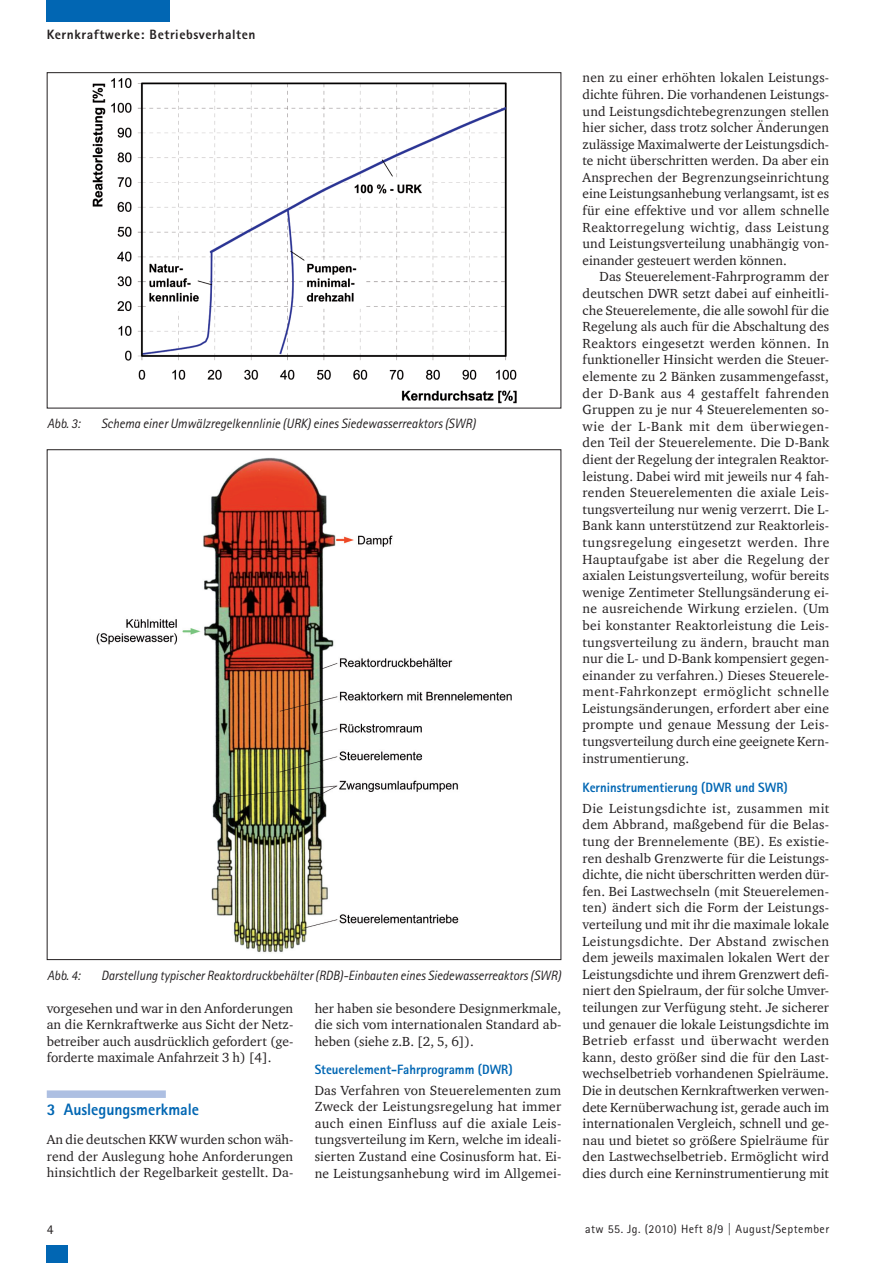
<style>
.page{position:relative;width:893px;height:1263px;background:#fff}
.page>*{position:absolute;margin:0;border:0;box-sizing:border-box;transform-origin:0 0}
.Zü-1{font:800 16.5px "Rotis Sans Serif Std";color:#0166b3;scale:.95 1}
.Bodytext_ohneEinzug{font:13.5px/16.6px "ITC Charter Com";letter-spacing:.005em;color:#231f20;text-align:justify}
.Bodytext{font:13.5px/16.6px "ITC Charter Com";letter-spacing:-.005em;color:#231f20;text-align:justify}
.BU{font:italic 13.5px "Rotis Sans Serif Std";color:#231f20;scale:.94 1}
.BU-2{font:italic 13.5px "Rotis Sans Serif Std";color:#231f20;scale:.95 1}
.Zü-3{font:800 13.5px "Rotis Sans Serif Std";color:#0166b3;scale:.95 1}
.Kolumnentitel_links{font:800 13.5px "Rotis Sans Serif Std";letter-spacing:.04em;color:#231f20}
.t1{font:13.5px "Rotis Sans Serif Std";color:#231f20}
.t2{font:12px "Rotis Sans Serif Std";letter-spacing:.04em;color:#231f20}
</style>
<div class="page">
<div style="left:47px;top:0;width:123px;height:21px;background:#0166b3"></div>
<div style="left:47px;top:1246px;width:21px;height:17px;background:#0166b3"></div>
<div style="left:47px;top:1090px;width:119px;height:8px;background:#adbfe2"></div>
<img style="left:92px;top:78px;width:425px;height:326px">
<img style="left:96px;top:457px;width:416px;height:495px">
<p class="Kolumnentitel_links" style="left:47px;top:26px;width:210px">Kernkraftwerke: Betriebsverhalten</p>
<p class="BU-2" style="left:47px;top:416px;width:36px">Abb. 3:</p>
<p class="BU-2" style="left:101px;top:416px;width:396px">Schema einer Umwälzregelkennlinie (URK) eines Siedewasserreaktors (SWR)</p>
<p class="BU-2" style="left:47px;top:967px;width:36px">Abb. 4:</p>
<p class="BU" style="left:101px;top:967px;width:491px">Darstellung typischer Reaktordruckbehälter (RDB)-Einbauten eines Siedewasserreaktors (SWR)</p>
<p class="Bodytext_ohneEinzug" style="left:47px;top:999px;width:248px">vorgesehen und war in den Anforderungen an die Kernkraftwerke aus Sicht der Netz&shy;betreiber auch ausdrücklich gefordert (ge&shy;forderte maximale Anfahrzeit 3 h) [4].</p>
<p class="Zü-1" style="left:47px;top:1099px;width:162px">3 Auslegungsmerkmale</p>
<p class="Bodytext_ohneEinzug" style="left:47px;top:1131px;width:248px">An die deutschen KKW wurden schon wäh&shy;rend der Auslegung hohe Anforderungen hinsichtlich der Regelbarkeit gestellt. Da-</p>
<p class="Bodytext_ohneEinzug" style="left:315px;top:999px;width:248px">her haben sie besondere Designmerkmale, die sich vom internationalen Standard ab&shy;heben (siehe z.B. [2, 5, 6]).</p>
<p class="Zü-3" style="left:315px;top:1060px;width:210px">Steuerelement-Fahrprogramm (DWR)</p>
<p class="Bodytext_ohneEinzug" style="left:315px;top:1081px;width:248px">Das Verfahren von Steuerelementen zum Zweck der Leistungsregelung hat immer auch einen Einfluss auf die axiale Leis&shy;tungsverteilung im Kern, welche im ideali&shy;sierten Zustand eine Cosinusform hat. Ei&shy;ne Leistungsanhebung wird im Allgemei-</p>
<p class="Bodytext_ohneEinzug" style="left:583px;top:69px;width:248px">nen zu einer erhöhten lokalen Leistungs&shy;dichte führen. Die vorhandenen Leistungs&shy;und Leistungsdichtebegrenzungen stellen hier sicher, dass trotz solcher Änderungen zulässige Maximalwerte der Leistungsdich&shy;te nicht überschritten werden. Da aber ein Ansprechen der Begrenzungseinrichtung eine Leistungsanhebung verlangsamt, ist es für eine effektive und vor allem schnelle Reaktorregelung wichtig, dass Leistung und Leistungsverteilung unabhängig von&shy;einander gesteuert werden können.</p>
<p class="Bodytext" style="left:583px;top:268px;width:248px;text-indent:17px">Das Steuerelement-Fahrprogramm der deutschen DWR setzt dabei auf einheitli&shy;che Steuerelemente, die alle sowohl für die Regelung als auch für die Abschaltung des Reaktors eingesetzt werden können. In funktioneller Hinsicht werden die Steuer&shy;elemente zu 2 Bänken zusammengefasst, der D-Bank aus 4 gestaffelt fahrenden Gruppen zu je nur 4 Steuerelementen so&shy;wie der L-Bank mit dem überwiegen&shy;den Teil der Steuerelemente. Die D-Bank dient der Regelung der integralen Reaktor&shy;leistung. Dabei wird mit jeweils nur 4 fah&shy;renden Steuerelementen die axiale Leis&shy;tungsverteilung nur wenig verzerrt. Die L-Bank kann unterstützend zur Reaktorleis&shy;tungsregelung eingesetzt werden. Ihre Hauptaufgabe ist aber die Regelung der axialen Leistungsverteilung, wofür bereits wenige Zentimeter Stellungsänderung ei&shy;ne ausreichende Wirkung erzielen. (Um bei konstanter Reaktorleistung die Leis&shy;tungsverteilung zu ändern, braucht man nur die L- und D-Bank kompensiert gegen&shy;einander zu verfahren.) Dieses Steuerele&shy;ment-Fahrkonzept ermöglicht schnelle Leistungsänderungen, erfordert aber eine prompte und genaue Messung der Leis&shy;tungsverteilung durch eine geeignete Kern&shy;instrumentierung.</p>
<p class="Zü-3" style="left:583px;top:779px;width:218px">Kerninstrumentierung (DWR und SWR)</p>
<p class="Bodytext_ohneEinzug" style="left:583px;top:800px;width:248px">Die Leistungsdichte ist, zusammen mit dem Abbrand, maßgebend für die Belas&shy;tung der Brennelemente (BE). Es existie&shy;ren deshalb Grenzwerte für die Leistungs&shy;dichte, die nicht überschritten werden dür&shy;fen. Bei Lastwechseln (mit Steuerelemen&shy;ten) ändert sich die Form der Leistungs&shy;verteilung und mit ihr die maximale lokale Leistungsdichte. Der Abstand zwischen dem jeweils maximalen lokalen Wert der Leistungsdichte und ihrem Grenzwert defi&shy;niert den Spielraum, der für solche Umver&shy;teilungen zur Verfügung steht. Je sicherer und genauer die lokale Leistungsdichte im Betrieb erfasst und überwacht werden kann, desto größer sind die für den Last&shy;wechselbetrieb vorhandenen Spielräume.<br>Die in deutschen Kernkraftwerken verwen&shy;dete Kernüberwachung ist, gerade auch im internationalen Vergleich, schnell und ge&shy;nau und bietet so größere Spielräume für den Lastwechselbetrieb. Ermöglicht wird dies durch eine Kerninstrumentierung mit</p>
<p class="t1" style="left:47px;top:1222px;width:8px">4</p>
<p class="t2" style="left:585px;top:1222px;width:246px">atw 55. Jg. (2010) Heft 8/9 | August/September</p>
</div>
